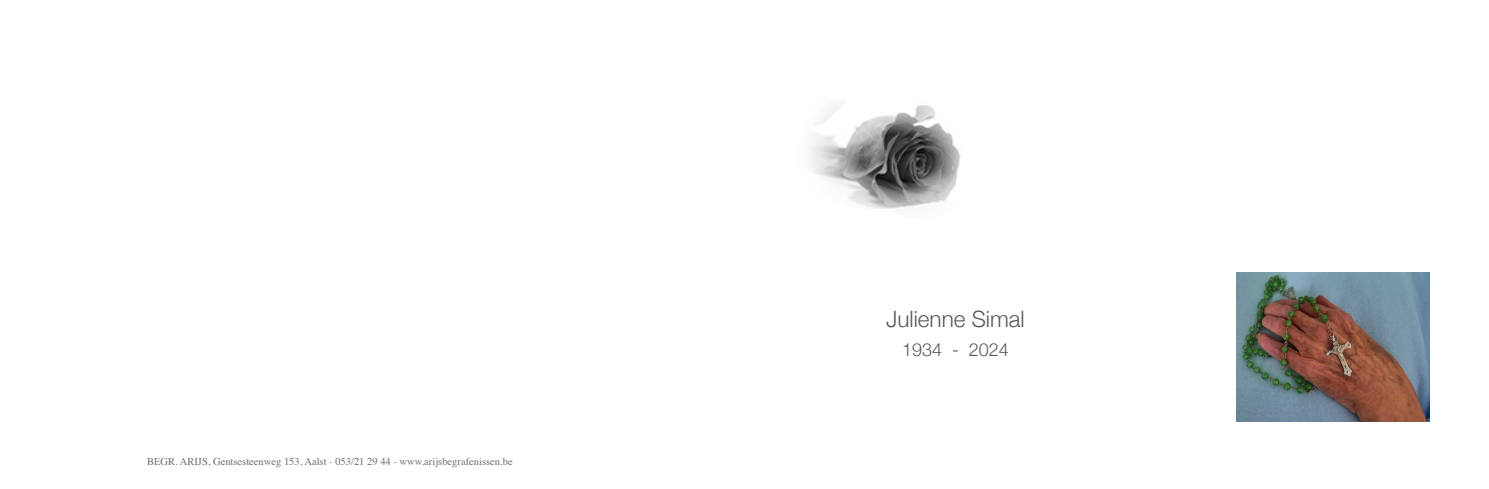
<style>
.page{position:relative;width:1489px;height:489px;background:#fff}
.page>*{position:absolute;margin:0;border:0;box-sizing:border-box;transform-origin:0 0}
.t1{font:300 22.5px "Helvetica Neue";color:#57585a}
.t2{font:300 18px "Helvetica Neue";color:#57585a}
.t3{font:10.5px "Times";color:#6c6d70}
</style>
<div class="page">
<img style="left:810px;top:102px;width:151px;height:107px">
<img style="left:1236px;top:273px;width:193px;height:148px">
<p class="t3" style="left:147px;top:452px;width:367px">BEGR. ARIJS, Gentsesteenweg 153, Aalst - 053/21 29 44 - www.arijsbegrafenissen.be</p>
<p class="t1" style="left:886px;top:301px;width:140px">Julienne Simal</p>
<p class="t2" style="left:902px;top:335px;width:108px">1934 - 2024</p>
</div>
